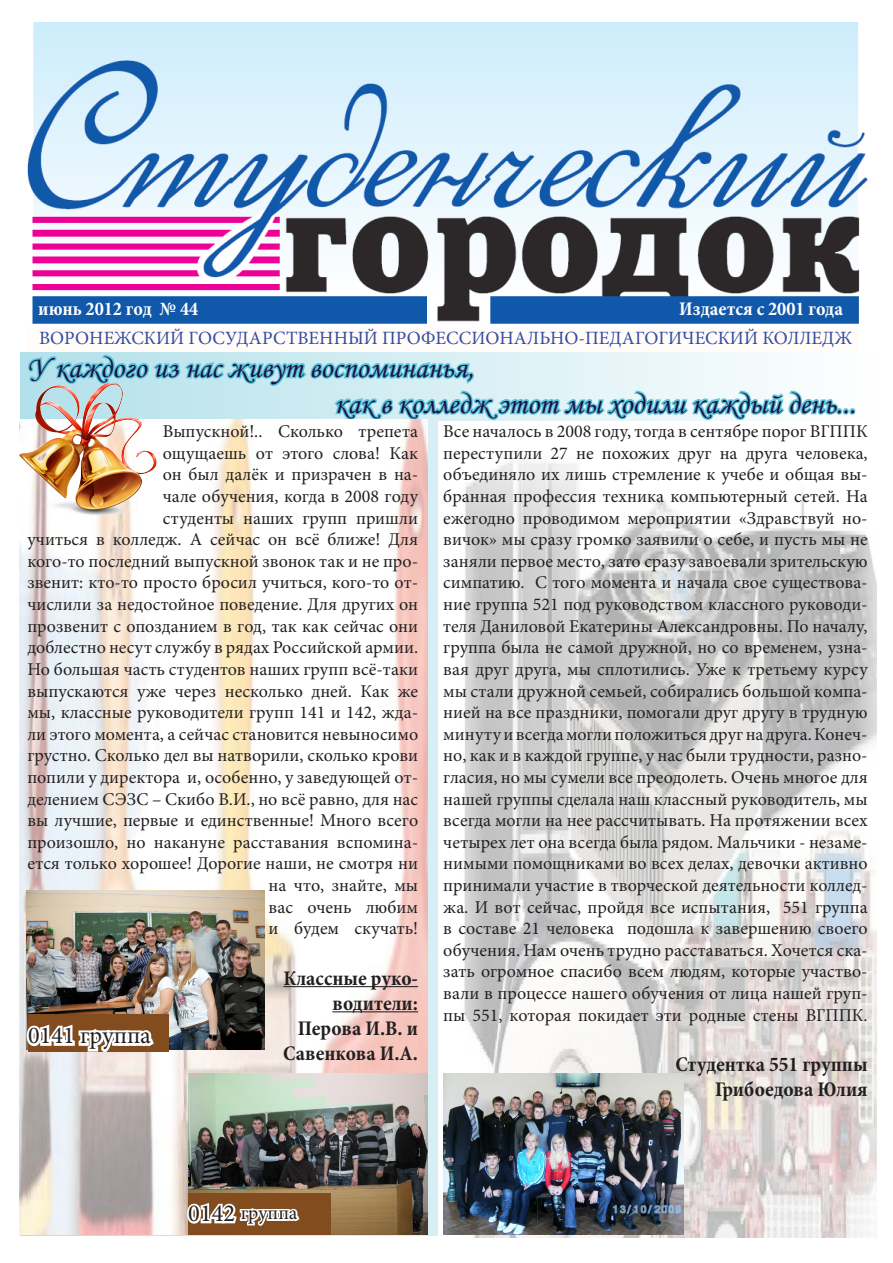
<style>
.page{position:relative;width:893px;height:1263px;background:#fff}
.page>*{position:absolute;margin:0;border:0;box-sizing:border-box;transform-origin:0 0}
.t1{font:30px "Monotype Corsiva";color:#1d1047}
.t2{font:24.15px "Minion Pro";color:#231f20}
.t3{font:700 condensed 21px/25.2px "Minion Pro";color:#231f20;text-align:right}
.t4{font:700 condensed 19.5px "Minion Pro";color:#fff}
.t5{font:19.35px "Minion Pro";color:#231f20}
.t6{font:18.75px "Minion Pro";color:#334ca0}
.t7{font:18px/21.6px "Minion Pro";color:#231f20;text-align:right}
.s1{font-size:24.45px}
</style>
<div class="page">
<img style="left:27px;top:22px;width:841px;height:302px">
<div style="left:38px;top:301px;width:146px;height:20px;background:#1058aa"></div>
<div style="left:692px;top:301px;width:151px;height:20px;background:#1058aa"></div>
<svg style="left:26px;top:310px;width:832px;height:112px"></svg>
<img style="left:439px;top:421px;width:437px;height:816px">
<img style="left:19px;top:419px;width:409px;height:816px">
<hr style="left:283px;top:986px;width:135px;height:1px;background:#231f20">
<hr style="left:332px;top:1011px;width:86px;height:1px;background:#231f20">
<img style="left:19px;top:383px;width:140px;height:136px">
<img style="left:27px;top:890px;width:237px;height:160px">
<div style="left:28px;top:1014px;width:141px;height:37px;background:#834c1e"></div>
<svg style="left:24px;top:1016px;width:133px;height:38px"></svg>
<img style="left:188px;top:1074px;width:240px;height:160px">
<div style="left:188px;top:1193px;width:142px;height:41px;background:#834c1e"></div>
<svg style="left:185px;top:1196px;width:115px;height:31px"></svg>
<img style="left:443px;top:1073px;width:240px;height:161px">
<p class="t4" style="left:38px;top:295px;width:161px">июнь 2012 год № 44</p>
<p class="t4" style="left:679px;top:295px;width:165px">Издается с 2001 года</p>
<p class="t1" style="left:27px;top:349px;width:448px">У каждого из нас живут воспоминанья,</p>
<p class="t1" style="left:334px;top:385px;width:523px">как в колледж этот мы ходили каждый день...</p>
<p class="t7" style="left:27px;top:421px;width:392px">Выпускной!.. Сколько трепета<br>ощущаешь от этого слова! Как<br>он был далёк и призрачен в на-<br>чале обучения, когда в 2008 году<br>студенты наших групп пришли<br>учиться в колледж. А сейчас он всё ближе! Для кого-то последний выпускной звонок так и не про&shy;звенит: кто-то просто бросил учиться, кого-то от&shy;числили за недостойное поведение. Для других он прозвенит с опозданием в год, так как сейчас они доблестно несут службу в рядах Российской армии.<br>Но большая часть студентов наших групп всё-таки выпускаются уже через несколько дней. Как же мы, классные руководители групп 141 и 142, жда&shy;ли этого момента, а сейчас становится невыносимо грустно. Сколько дел вы натворили, сколько крови попили у директора и, особенно, у заведующей от&shy;делением СЭЗС – Скибо В.И., но всё равно, для нас вы лучшие, первые и единственные! Много всего произошло, но накануне расставания вспомина&shy;ется только хорошее! Дорогие наши, не смотря ни на что, знайте, мы<br>вас очень любим<br>и будем скучать!</p>
<p class="t3" style="left:283px;top:965px;width:136px">Классные руко&shy;водители:</p>
<p class="t3" style="left:283px;top:1015px;width:137px">Перова И.В. и<br>Савенкова И.А.</p>
<p class="t6" style="left:39px;top:325px;width:815px">ВОРОНЕЖСКИЙ ГОСУДАРСТВЕННЫЙ ПРОФЕССИОНАЛЬНО-ПЕДАГОГИЧЕСКИЙ КОЛЛЕДЖ</p>
<p class="t7" style="left:443px;top:421px;width:426px;text-align:justify">Все началось в 2008 году, тогда в сентябре порог ВГППК переступили 27 не похожих друг на друга человека, объединяло их лишь стремление к учебе и общая вы&shy;бранная профессия техника компьютерный сетей. На ежегодно проводимом мероприятии «Здравствуй но&shy;вичок» мы сразу громко заявили о себе, и пусть мы не заняли первое место, зато сразу завоевали зрительскую симпатию. С того момента и начала свое существова&shy;ние группа 521 под руководством классного руководи&shy;теля Даниловой Екатерины Александровны. По началу, группа была не самой дружной, но со временем, узна&shy;вая друг друга, мы сплотились. Уже к третьему курсу мы стали дружной семьей, собирались большой компа&shy;нией на все праздники, помогали друг другу в трудную минуту и всегда могли положиться друг на друга. Конеч&shy;но, как и в каждой группе, у нас были трудности, разно&shy;гласия, но мы сумели все преодолеть. Очень многое для нашей группы сделала наш классный руководитель, мы всегда могли на нее рассчитывать. На протяжении всех четырех лет она всегда была рядом. Мальчики - незаме&shy;нимыми помощниками во всех делах, девочки активно принимали участие в творческой деятельности коллед&shy;жа. И вот сейчас, пройдя все испытания, 551 группа в составе 21 человека подошла к завершению своего обучения. Нам очень трудно расставаться. Хочется ска&shy;зать огромное спасибо всем людям, которые участво&shy;вали в процессе нашего обучения от лица нашей груп&shy;пы 551, которая покидает эти родные стены ВГППК.</p>
<p class="t3" style="left:675px;top:1051px;width:194px">Студентка 551 группы</p>
<p class="t3" style="left:715px;top:1077px;width:154px">Грибоедова Юлия</p>
<p class="t2" style="left:28px;top:1019px;width:124px">0141 группа</p>
<p class="t5" style="left:188px;top:1200px;width:111px"><span class="s1">0142</span> группа</p>
</div>
